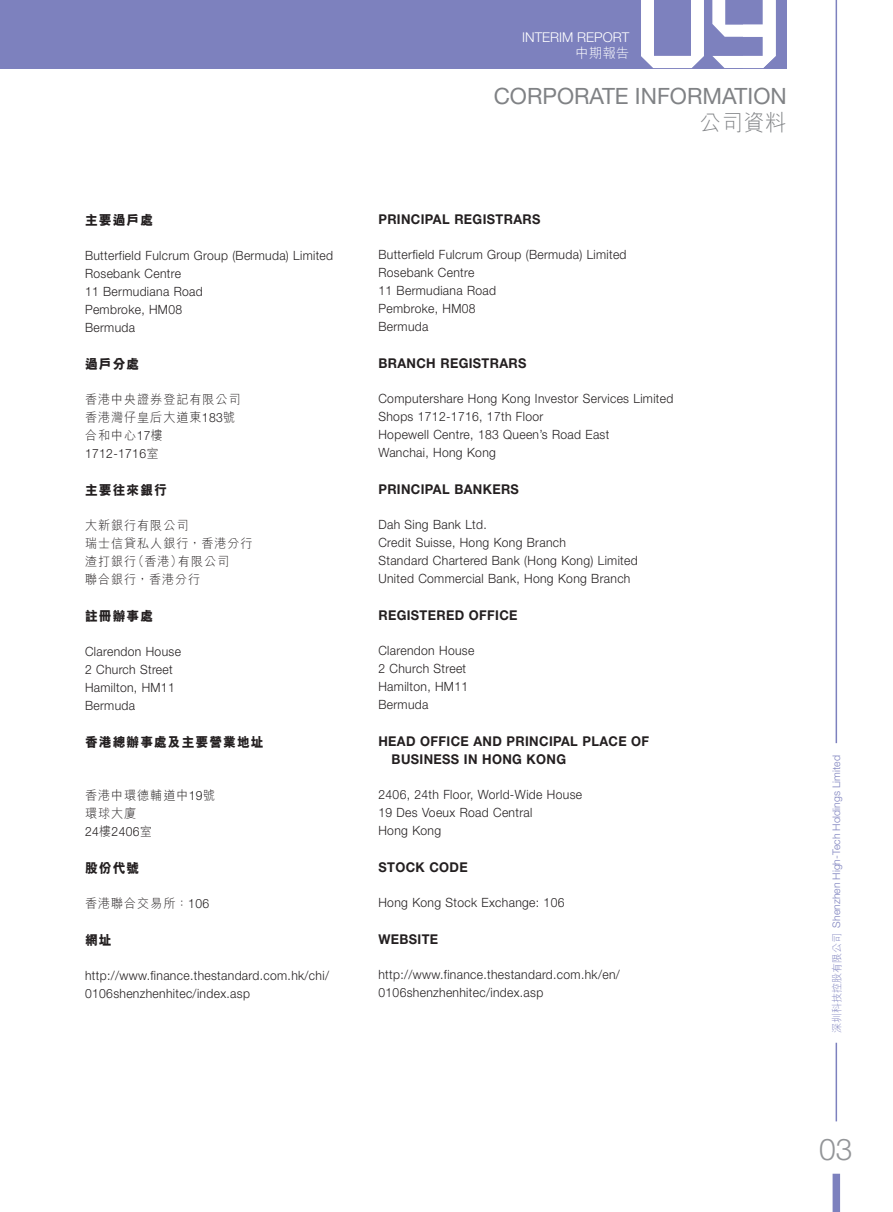
<style>
.page{position:relative;width:893px;height:1212px;background:#fff}
.page>*{position:absolute;margin:0;border:0;box-sizing:border-box;transform-origin:0 0}
.t1{font:300 30px "Helvetica Neue LT Std";color:#939598}
.t2{font:22.5px "Helvetica Neue LT Std";color:#808285}
.t3{font:22.5px "M Hei HK Light B5 pc H";color:#808285;scale:.95 1}
.t4{font:700 13.5px/18px "Helvetica Neue LT Std";letter-spacing:.03em;color:#231f20;scale:.95 1}
.t5{font:13.5px "M Hei HK Xbold B5 pc H";letter-spacing:.08em;color:#231f20;scale:.95 1}
.t6{font:300 13.5px "Helvetica Neue LT Std";color:#fff}
.t7{font:13.5px "M Hei HK Light B5 pc H";color:#fff}
.t8{font:300 12.75px/18px "Helvetica Neue LT Std";letter-spacing:.03em;color:#231f20;scale:.95 1}
.t9{font:12.75px/18px "M Hei HK Light B5 pc H";letter-spacing:.08em;color:#231f20;scale:.95 1}
.t10{font:300 10.5px "Helvetica Neue LT Std";color:#7d81be}
.s1{font-family:"Helvetica Neue LT Std";font-weight:300}
.s2{font-family:"M Hei HK Light B5 pc H";font-weight:400}
</style>
<div class="page">
<div style="left:0;top:0;width:787px;height:68px;background:#7d81be"></div>
<div style="left:833px;top:1174px;width:7px;height:38px;background:#7d81be"></div>
<hr style="left:836px;top:1043px;width:1px;height:78px;background:#7d81be">
<hr style="left:836px;top:0;width:1px;height:743px;background:#7d81be">
<svg style="left:641px;top:0;width:63px;height:68px"></svg>
<svg style="left:712px;top:0;width:31px;height:68px"></svg>
<svg style="left:743px;top:0;width:33px;height:68px;fill:#fff"></svg>
<p class="t5" style="left:85px;top:215px;width:73px">主要過戶處</p>
<p class="t8" style="left:85px;top:248px;width:263px">Butterfield Fulcrum Group (Bermuda) Limited<br>Rosebank Centre<br>11 Bermudiana Road<br>Pembroke, HM08<br>Bermuda</p>
<p class="t5" style="left:85px;top:359px;width:59px">過戶分處</p>
<p class="t9" style="left:85px;top:392px;width:165px">香港中央證券登記有限公司香港灣仔皇后大道東<span class="s1">183</span>號合和中心<span class="s1">17</span>樓</p>
<p class="t8" style="left:85px;top:446px;width:79px">1712-1716<span class="s2">室</span></p>
<p class="t5" style="left:85px;top:485px;width:88px">主要往來銀行</p>
<p class="t9" style="left:85px;top:518px;width:178px">大新銀行有限公司<br>瑞士信貸私人銀行，香港分行渣打銀行（香港）有限公司<br>聯合銀行，香港分行</p>
<p class="t5" style="left:85px;top:611px;width:73px">註冊辦事處</p>
<p class="t8" style="left:85px;top:644px;width:102px">Clarendon House<br>2 Church Street<br>Hamilton, HM11<br>Bermuda</p>
<p class="t5" style="left:85px;top:737px;width:190px">香港總辦事處及主要營業地址</p>
<p class="t9" style="left:85px;top:788px;width:138px">香港中環德輔道中<span class="s1">19</span>號環球大廈</p>
<p class="t8" style="left:85px;top:824px;width:72px">24<span class="s2">樓</span>2406<span class="s2">室</span></p>
<p class="t5" style="left:85px;top:863px;width:59px">股份代號</p>
<p class="t9" style="left:85px;top:896px;width:132px">香港聯合交易所：<span class="s1">106</span></p>
<p class="t5" style="left:85px;top:935px;width:30px">網址</p>
<p class="t8" style="left:85px;top:968px;width:258px">http://www.finance.thestandard.com.hk/chi/<br>0106shenzhenhitec/index.asp</p>
<p class="t6" style="left:522px;top:32px;width:109px">INTERIM REPORT</p>
<p class="t7" style="left:575px;top:48px;width:55px">中期報告</p>
<h2 class="t2" style="left:494px;top:88px;width:294px">CORPORATE INFORMATION</h2>
<h2 class="t3" style="left:699px;top:114px;width:93px">公司資料</h2>
<p class="t4" style="left:378px;top:212px;width:172px">PRINCIPAL REGISTRARS</p>
<p class="t8" style="left:378px;top:247px;width:263px">Butterfield Fulcrum Group (Bermuda) Limited<br>Rosebank Centre<br>11 Bermudiana Road<br>Pembroke, HM08<br>Bermuda</p>
<p class="t4" style="left:378px;top:356px;width:157px">BRANCH REGISTRARS</p>
<p class="t8" style="left:378px;top:391px;width:312px">Computershare Hong Kong Investor Services Limited Shops 1712-1716, 17th Floor<br>Hopewell Centre, 183 Queen’s Road East<br>Wanchai, Hong Kong</p>
<p class="t4" style="left:378px;top:482px;width:149px">PRINCIPAL BANKERS</p>
<p class="t8" style="left:378px;top:517px;width:274px">Dah Sing Bank Ltd.<br>Credit Suisse, Hong Kong Branch<br>Standard Chartered Bank (Hong Kong) Limited United Commercial Bank, Hong Kong Branch</p>
<p class="t4" style="left:378px;top:608px;width:148px">REGISTERED OFFICE</p>
<p class="t8" style="left:378px;top:643px;width:102px">Clarendon House<br>2 Church Street<br>Hamilton, HM11<br>Bermuda</p>
<p class="t4" style="left:392px;top:734px;width:273px;text-indent:-13px">HEAD OFFICE AND PRINCIPAL PLACE OF<br>BUSINESS IN HONG KONG</p>
<p class="t8" style="left:378px;top:787px;width:216px">2406, 24th Floor, World-Wide House<br>19 Des Voeux Road Central<br>Hong Kong</p>
<p class="t4" style="left:378px;top:860px;width:96px">STOCK CODE</p>
<p class="t8" style="left:378px;top:895px;width:197px">Hong Kong Stock Exchange: 106</p>
<p class="t4" style="left:378px;top:932px;width:64px">WEBSITE</p>
<p class="t8" style="left:378px;top:967px;width:256px">http://www.finance.thestandard.com.hk/en/<br>0106shenzhenhitec/index.asp</p>
<p class="t10" style="left:832px;top:1033px;width:279px;rotate:-90deg"><span class="s2">深圳科技控股有限公司</span> Shenzhen High-Tech Holdings Limited</p>
<h1 class="t1" style="left:819px;top:1138px;width:35px">03</h1>
</div>
